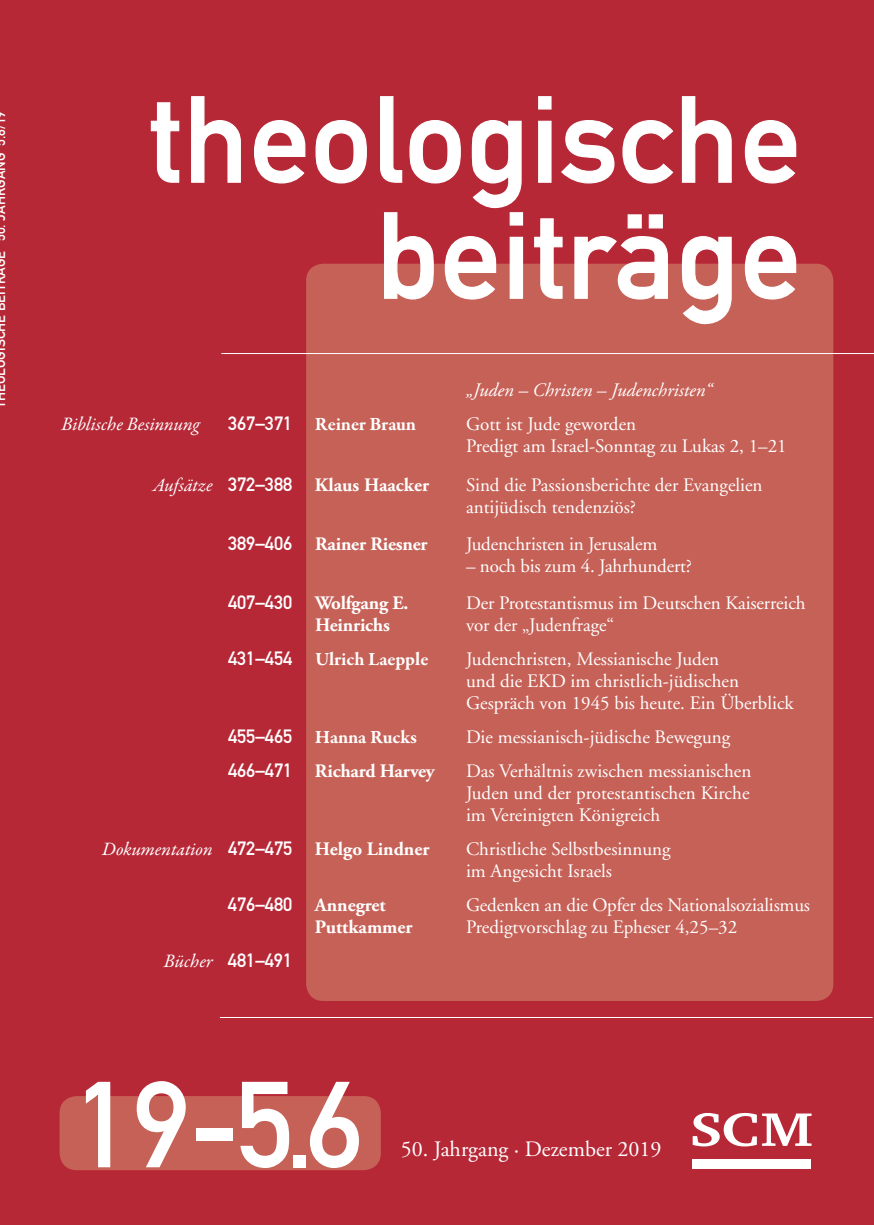
<style>
.page{position:relative;width:874px;height:1225px;background:#fff}
.page>*{position:absolute;margin:0;border:0;box-sizing:border-box;transform-origin:0 0}
.t1{font:120px/116px "DIN Mittelschrift";color:#fff;text-align:right}
.t2{font:22px "Adobe Garamond Pro";color:#fff}
.t3{font:19px/22px "Adobe Garamond";color:#fff}
.t4{font:700 19px "Adobe Garamond Pro";letter-spacing:-.01em;color:#fff}
.t5{font:700 19px "Garamond Premr Pro";letter-spacing:-.005em;color:#fff}
.t6{font:italic 19px "Garamond Premr Pro";letter-spacing:-.005em;color:#fff}
.t7{font:italic 19px "Adobe Garamond Pro";color:#fff}
.t8{font:19px "DIN Mittelschrift";color:#fff}
.t9{font:14px "DIN Mittelschrift";color:#fff}
.s1{font-family:"DIN Mittelschrift";font-weight:400}
.s2{font-family:"Garamond Premr Pro";font-weight:400;font-style:italic}
.s3{font-family:"DIN Mittelschrift";font-style:normal}
.s4{font-family:"Adobe Garamond Pro";font-weight:700;font-style:normal}
.s5{font-family:"Garamond Premr Pro";font-style:italic}
</style>
<div class="page">
<div style="left:0;top:0;width:873px;height:1225px;background:#b72837"></div>
<hr style="left:220px;top:1017px;width:652px;height:1px;background:#fff">
<div style="left:60px;top:1096px;width:320px;height:74px;background:#c66157;border-radius:17px"></div>
<div style="left:306px;top:264px;width:526px;height:737px;background:#c66157;border-radius:17px"></div>
<svg style="left:150px;top:102px;width:30px;height:81px"></svg>
<svg style="left:191px;top:96px;width:50px;height:87px"></svg>
<svg style="left:254px;top:120px;width:52px;height:64px"></svg>
<svg style="left:315px;top:120px;width:52px;height:64px"></svg>
<svg style="left:538px;top:96px;width:14px;height:87px"></svg>
<svg style="left:561px;top:120px;width:53px;height:64px"></svg>
<svg style="left:622px;top:120px;width:51px;height:64px"></svg>
<svg style="left:681px;top:96px;width:51px;height:87px"></svg>
<svg style="left:744px;top:120px;width:52px;height:64px"></svg>
<svg style="left:379px;top:96px;width:144px;height:204px"></svg>
<svg style="left:533px;top:218px;width:30px;height:81px"></svg>
<svg style="left:573px;top:214px;width:95px;height:86px"></svg>
<svg style="left:681px;top:236px;width:51px;height:89px"></svg>
<svg style="left:743px;top:236px;width:53px;height:64px"></svg>
<hr style="left:221px;top:353px;width:652px;height:1px;background:#fff">
<div style="left:692px;top:1159px;width:118px;height:10px;background:#fff"></div>
<svg style="left:692px;top:1113px;width:119px;height:33px"></svg>
<p class="t9" style="left:-8px;top:408px;width:299px;rotate:-90deg">theologische beitr ge 50. jahrgang 5.6/19</p>
<h1 class="t1" style="left:149px;top:83px;width:653px">theologische beiträge</h1>
<p class="t7" style="left:466px;top:378px;width:248px">„Juden – Christen – Judenchristen“</p>
<p class="t6" style="left:62px;top:412px;width:140px">Biblische Besinnung</p>
<p class="t5" style="left:228px;top:412px;width:189px"><span class="s1">367–371</span> Reiner Braun</p>
<p class="t3" style="left:466px;top:413px;width:322px">Gott ist Jude geworden<br>Predigt am Israel-Sonntag zu Lukas 2, 1–21</p>
<p class="t4" style="left:153px;top:474px;width:277px"><span class="s2">Aufsätze</span> <span class="s1">372–388</span> Klaus Haacker</p>
<p class="t3" style="left:466px;top:475px;width:298px">Sind die Passionsberichte der Evangelien antijüdisch tendenziös?</p>
<p class="t4" style="left:228px;top:533px;width:201px"><span class="s1">389–406</span> Rainer Riesner</p>
<p class="t3" style="left:466px;top:534px;width:193px">Judenchristen in Jerusalem</p>
<p class="t3" style="left:466px;top:556px;width:227px">– noch bis zum 4. Jahrhundert?</p>
<p class="t4" style="left:228px;top:592px;width:182px"><span class="s1">407–430</span> Wolfgang E.</p>
<p class="t3" style="left:466px;top:592px;width:341px">Der Protestantismus im Deutschen Kaiserreich</p>
<p class="t4" style="left:315px;top:614px;width:76px">Heinrichs</p>
<p class="t3" style="left:466px;top:614px;width:150px">vor der „Judenfrage“</p>
<p class="t5" style="left:228px;top:647px;width:202px"><span class="s1">431–454</span> Ulrich Laepple</p>
<p class="t3" style="left:466px;top:648px;width:329px">Judenchristen, Messianische Juden<br>und die EKD im christlich-jüdischen<br>Gespräch von 1945 bis heute. Ein Überblick</p>
<p class="t5" style="left:228px;top:725px;width:190px"><span class="s1">455–465</span> Hanna Rucks</p>
<p class="t3" style="left:466px;top:726px;width:266px">Die messianisch-jüdische Bewegung</p>
<p class="t4" style="left:228px;top:760px;width:208px"><span class="s1">466–471</span> Richard Harvey</p>
<p class="t3" style="left:466px;top:760px;width:287px;text-align:justify">Das Verhältnis zwischen messianischen Juden und der protestantischen Kirche im Vereinigten Königreich</p>
<p class="t6" style="left:102px;top:837px;width:328px">Dokumentation <span class="s3">472–475</span> <span class="s4">Helgo Lindner</span></p>
<p class="t3" style="left:466px;top:838px;width:206px">Christliche Selbstbesinnung im Angesicht Israels</p>
<p class="t4" style="left:228px;top:894px;width:159px"><span class="s1">476–480</span> Annegret</p>
<p class="t3" style="left:466px;top:894px;width:345px">Gedenken an die Opfer des Nationalsozialismus</p>
<p class="t4" style="left:315px;top:916px;width:99px">Puttkammer</p>
<p class="t3" style="left:466px;top:916px;width:272px">Predigtvorschlag zu Epheser 4,25–32</p>
<p class="t8" style="left:164px;top:949px;width:130px"><span class="s5">Bücher</span> 481–491</p>
<h1 class="t1" style="left:75px;top:1068px;width:290px">19-5.6</h1>
<p class="t2" style="left:400px;top:1136px;width:262px">50. Jahrgang · Dezember 2019</p>
</div>
